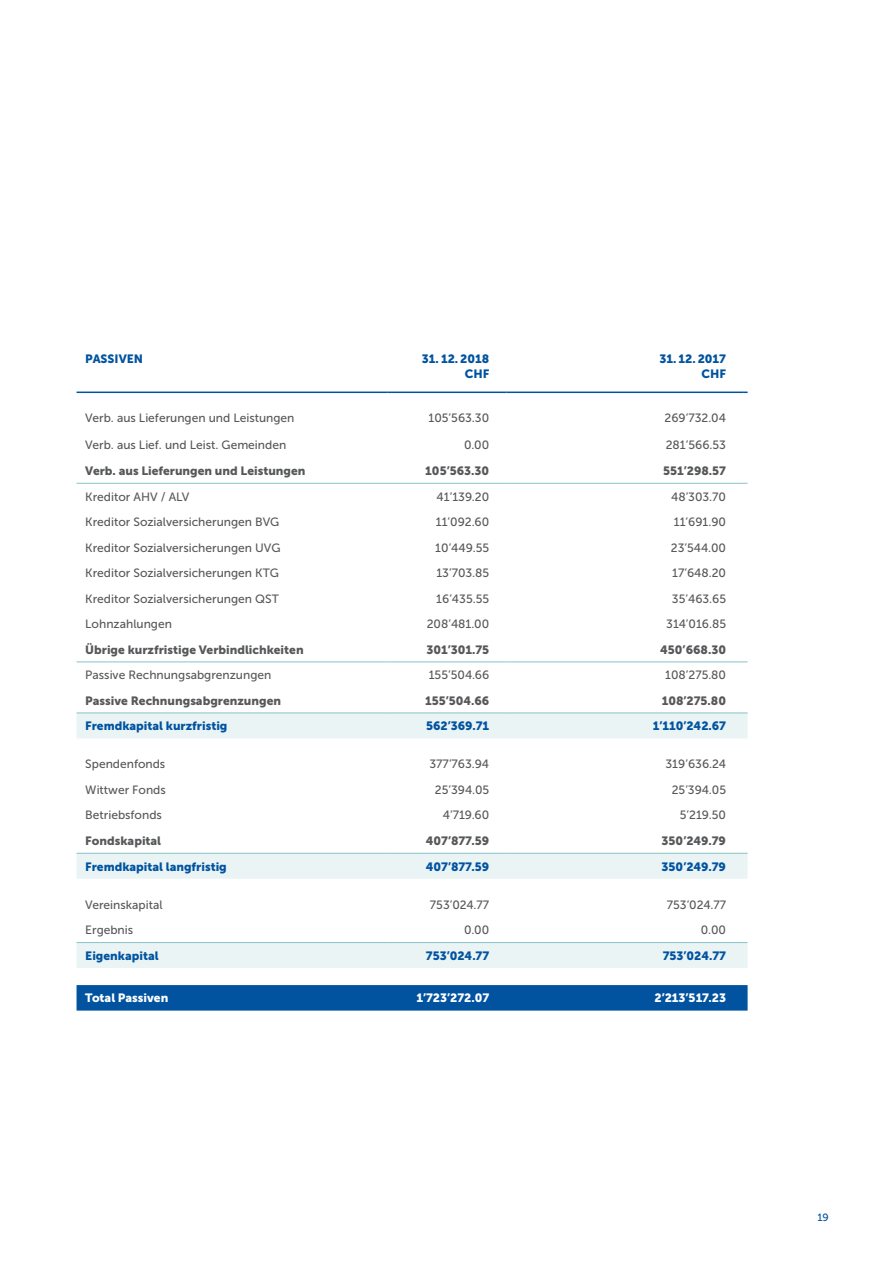
<style>
.page{position:relative;width:893px;height:1263px;background:#fff}
.page>*{position:absolute;margin:0;border:0;box-sizing:border-box;transform-origin:0 0}
._04b_Tabelle___Grund{font:12px "Museo Sans 500";color:#57585a}
._04b_Tabelle___Grund-2{font:12px "Museo Sans 900";color:#57585a}
._04c_Tabelle_Zwische{font:12px "Museo Sans 900";color:#0153a0}
._04d_Tabelle_Total{font:12px "Museo Sans 900";color:#fff}
._04a_Tabelle___Titel{font:12px/15px "Museo Sans 900";color:#0153a0;text-align:right}
.t1{font:10.5px "Museo Sans 500";color:#0153a0}
</style>
<div class="page">
<svg style="left:77px;top:713px;width:671px;height:255px"></svg>
<div style="left:77px;top:985px;width:671px;height:25px;background:#0153a0"></div>
<hr style="left:81px;top:391px;width:306px;height:2px;background:#0153a0">
<hr style="left:387px;top:391px;width:119px;height:2px;background:#0153a0">
<hr style="left:506px;top:391px;width:237px;height:2px;background:#0153a0">
<hr style="left:81px;top:483px;width:306px;height:1px;background:#86c3c8">
<hr style="left:387px;top:483px;width:119px;height:1px;background:#86c3c8">
<hr style="left:506px;top:483px;width:237px;height:1px;background:#86c3c8">
<hr style="left:81px;top:661px;width:306px;height:1px;background:#86c3c8">
<hr style="left:387px;top:661px;width:119px;height:1px;background:#86c3c8">
<hr style="left:506px;top:661px;width:237px;height:1px;background:#86c3c8">
<hr style="left:81px;top:712px;width:306px;height:1px;background:#86c3c8">
<hr style="left:387px;top:712px;width:119px;height:1px;background:#86c3c8">
<hr style="left:506px;top:712px;width:237px;height:1px;background:#86c3c8">
<hr style="left:81px;top:853px;width:306px;height:1px;background:#86c3c8">
<hr style="left:387px;top:853px;width:119px;height:1px;background:#86c3c8">
<hr style="left:506px;top:853px;width:237px;height:1px;background:#86c3c8">
<hr style="left:81px;top:942px;width:306px;height:1px;background:#86c3c8">
<hr style="left:387px;top:942px;width:119px;height:1px;background:#86c3c8">
<hr style="left:506px;top:942px;width:237px;height:1px;background:#86c3c8">
<p class="_04a_Tabelle___Titel" style="left:85px;top:351px;width:59px">PASSIVEN</p>
<p class="_04a_Tabelle___Titel" style="left:422px;top:351px;width:69px">31. 12. 2018<br>CHF</p>
<p class="_04a_Tabelle___Titel" style="left:659px;top:351px;width:68px">31. 12. 2017<br>CHF</p>
<p class="_04b_Tabelle___Grund" style="left:85px;top:412px;width:211px">Verb. aus Lieferungen und Leistungen</p>
<p class="_04b_Tabelle___Grund" style="left:428px;top:412px;width:62px">105’563.30</p>
<p class="_04b_Tabelle___Grund" style="left:665px;top:412px;width:63px">269’732.04</p>
<p class="_04b_Tabelle___Grund" style="left:85px;top:438px;width:203px">Verb. aus Lief. und Leist. Gemeinden</p>
<p class="_04b_Tabelle___Grund" style="left:464px;top:438px;width:27px">0.00</p>
<p class="_04b_Tabelle___Grund" style="left:666px;top:438px;width:62px">281’566.53</p>
<p class="_04b_Tabelle___Grund-2" style="left:85px;top:464px;width:222px">Verb. aus Lieferungen und Leistungen</p>
<p class="_04b_Tabelle___Grund-2" style="left:425px;top:464px;width:65px">105’563.30</p>
<p class="_04b_Tabelle___Grund-2" style="left:663px;top:464px;width:64px">551’298.57</p>
<p class="_04b_Tabelle___Grund" style="left:85px;top:490px;width:106px">Kreditor AHV / ALV</p>
<p class="_04b_Tabelle___Grund" style="left:437px;top:490px;width:54px">41’139.20</p>
<p class="_04b_Tabelle___Grund" style="left:671px;top:490px;width:56px">48’303.70</p>
<p class="_04b_Tabelle___Grund" style="left:85px;top:515px;width:196px">Kreditor Sozialversicherungen BVG</p>
<p class="_04b_Tabelle___Grund" style="left:436px;top:515px;width:55px">11’092.60</p>
<p class="_04b_Tabelle___Grund" style="left:674px;top:515px;width:54px">11’691.90</p>
<p class="_04b_Tabelle___Grund" style="left:85px;top:541px;width:197px">Kreditor Sozialversicherungen UVG</p>
<p class="_04b_Tabelle___Grund" style="left:435px;top:541px;width:55px">10’449.55</p>
<p class="_04b_Tabelle___Grund" style="left:671px;top:541px;width:57px">23’544.00</p>
<p class="_04b_Tabelle___Grund" style="left:85px;top:566px;width:195px">Kreditor Sozialversicherungen KTG</p>
<p class="_04b_Tabelle___Grund" style="left:436px;top:566px;width:54px">13’703.85</p>
<p class="_04b_Tabelle___Grund" style="left:672px;top:566px;width:55px">17’648.20</p>
<p class="_04b_Tabelle___Grund" style="left:85px;top:592px;width:195px">Kreditor Sozialversicherungen QST</p>
<p class="_04b_Tabelle___Grund" style="left:436px;top:592px;width:54px">16’435.55</p>
<p class="_04b_Tabelle___Grund" style="left:672px;top:592px;width:56px">35’463.65</p>
<p class="_04b_Tabelle___Grund" style="left:85px;top:617px;width:88px">Lohnzahlungen</p>
<p class="_04b_Tabelle___Grund" style="left:427px;top:617px;width:64px">208’481.00</p>
<p class="_04b_Tabelle___Grund" style="left:666px;top:617px;width:61px">314’016.85</p>
<p class="_04b_Tabelle___Grund-2" style="left:85px;top:643px;width:220px">Übrige kurzfristige Verbindlichkeiten</p>
<p class="_04b_Tabelle___Grund-2" style="left:426px;top:643px;width:64px">301’301.75</p>
<p class="_04b_Tabelle___Grund-2" style="left:660px;top:643px;width:67px">450’668.30</p>
<p class="_04b_Tabelle___Grund" style="left:85px;top:668px;width:188px">Passive Rechnungsabgrenzungen</p>
<p class="_04b_Tabelle___Grund" style="left:429px;top:668px;width:62px">155’504.66</p>
<p class="_04b_Tabelle___Grund" style="left:665px;top:668px;width:62px">108’275.80</p>
<p class="_04b_Tabelle___Grund-2" style="left:85px;top:694px;width:197px">Passive Rechnungsabgrenzungen</p>
<p class="_04b_Tabelle___Grund-2" style="left:425px;top:694px;width:66px">155’504.66</p>
<p class="_04b_Tabelle___Grund-2" style="left:662px;top:694px;width:66px">108’275.80</p>
<p class="_04c_Tabelle_Zwische" style="left:85px;top:719px;width:144px">Fremdkapital kurzfristig</p>
<p class="_04c_Tabelle_Zwische" style="left:426px;top:719px;width:65px">562’369.71</p>
<p class="_04c_Tabelle_Zwische" style="left:653px;top:719px;width:75px">1’110’242.67</p>
<p class="_04b_Tabelle___Grund" style="left:85px;top:758px;width:82px">Spendenfonds</p>
<p class="_04b_Tabelle___Grund" style="left:429px;top:758px;width:61px">377’763.94</p>
<p class="_04b_Tabelle___Grund" style="left:665px;top:758px;width:62px">319’636.24</p>
<p class="_04b_Tabelle___Grund" style="left:85px;top:783px;width:82px">Wittwer Fonds</p>
<p class="_04b_Tabelle___Grund" style="left:435px;top:783px;width:56px">25’394.05</p>
<p class="_04b_Tabelle___Grund" style="left:672px;top:783px;width:56px">25’394.05</p>
<p class="_04b_Tabelle___Grund" style="left:85px;top:809px;width:78px">Betriebsfonds</p>
<p class="_04b_Tabelle___Grund" style="left:443px;top:809px;width:48px">4’719.60</p>
<p class="_04b_Tabelle___Grund" style="left:680px;top:809px;width:48px">5’219.50</p>
<p class="_04b_Tabelle___Grund-2" style="left:85px;top:834px;width:77px">Fondskapital</p>
<p class="_04b_Tabelle___Grund-2" style="left:426px;top:834px;width:65px">407’877.59</p>
<p class="_04b_Tabelle___Grund-2" style="left:662px;top:834px;width:66px">350’249.79</p>
<p class="_04c_Tabelle_Zwische" style="left:85px;top:859px;width:143px">Fremdkapital langfristig</p>
<p class="_04c_Tabelle_Zwische" style="left:426px;top:859px;width:65px">407’877.59</p>
<p class="_04c_Tabelle_Zwische" style="left:662px;top:859px;width:66px">350’249.79</p>
<p class="_04b_Tabelle___Grund" style="left:85px;top:898px;width:79px">Vereinskapital</p>
<p class="_04b_Tabelle___Grund" style="left:430px;top:898px;width:61px">753’024.77</p>
<p class="_04b_Tabelle___Grund" style="left:667px;top:898px;width:61px">753’024.77</p>
<p class="_04b_Tabelle___Grund" style="left:85px;top:923px;width:49px">Ergebnis</p>
<p class="_04b_Tabelle___Grund" style="left:464px;top:923px;width:27px">0.00</p>
<p class="_04b_Tabelle___Grund" style="left:701px;top:923px;width:27px">0.00</p>
<p class="_04c_Tabelle_Zwische" style="left:85px;top:949px;width:75px">Eigenkapital</p>
<p class="_04c_Tabelle_Zwische" style="left:426px;top:949px;width:65px">753’024.77</p>
<p class="_04c_Tabelle_Zwische" style="left:663px;top:949px;width:65px">753’024.77</p>
<p class="_04d_Tabelle_Total" style="left:85px;top:991px;width:85px">Total Passiven</p>
<p class="_04d_Tabelle_Total" style="left:416px;top:991px;width:74px">1’723’272.07</p>
<p class="_04d_Tabelle_Total" style="left:654px;top:991px;width:73px">2’213’517.23</p>
<p class="t1" style="left:817px;top:1212px;width:13px">19</p>
</div>
